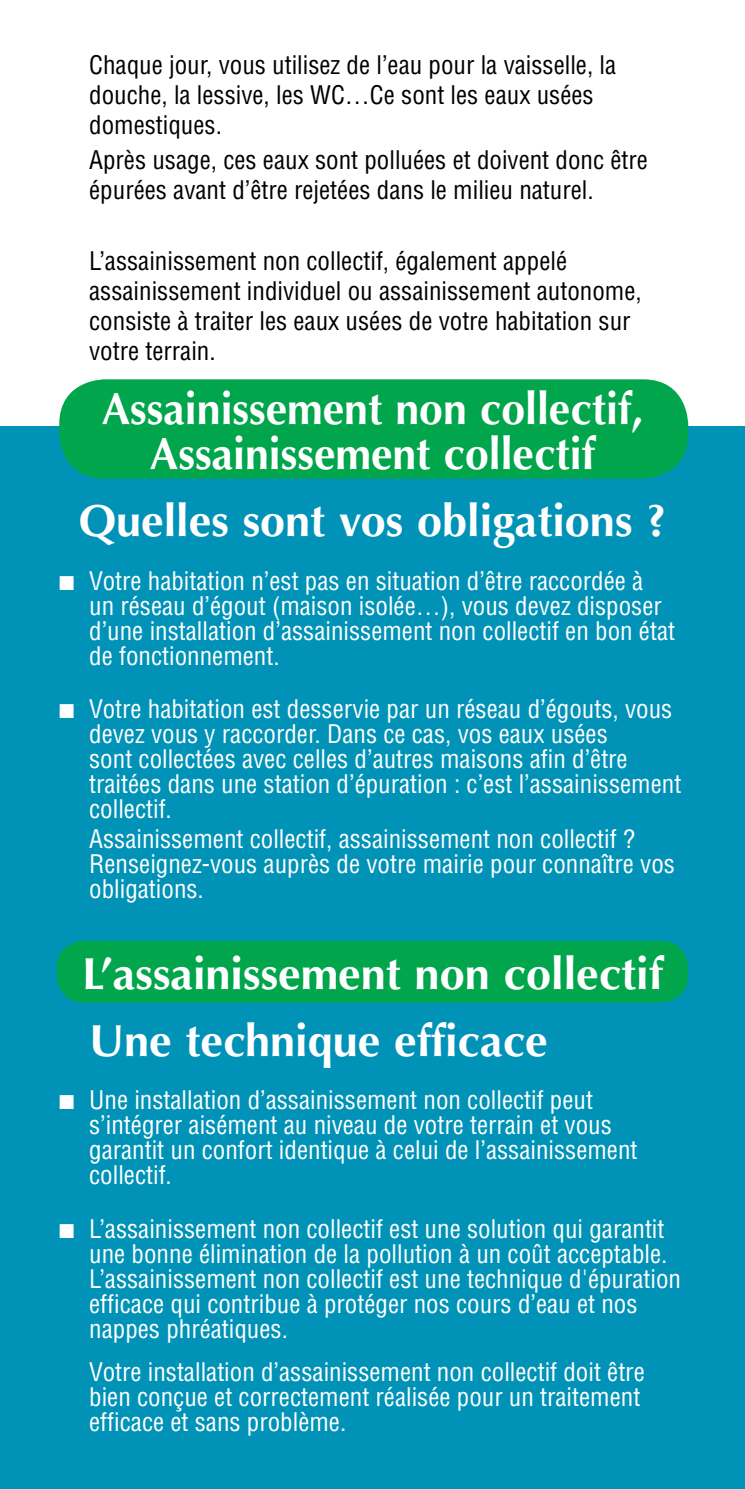
<style>
.page{position:relative;width:745px;height:1489px;background:#fff}
.page>*{position:absolute;margin:0;border:0;box-sizing:border-box;transform-origin:0 0}
.Normal_e{font:700 45px "Optima LT Std";color:#fff}
.Normal_e-2{font:700 45px "Optima LT Std";color:#fff;scale:.95 1}
.std_blanc{font:condensed 25px/25px "Helvetica LT Std";color:#fff}
.std{font:condensed 25px/30px "Helvetica LT Std";color:#000}
</style>
<div class="page">
<div style="left:0;top:427px;width:744px;height:1061px;background:#0093b7"></div>
<svg style="left:744px;top:858px;width:1px;height:630px"></svg>
<div style="left:57px;top:940px;width:630px;height:62px;background:#00a54c;border-radius:28px"></div>
<div style="left:59px;top:379px;width:628px;height:99px;background:#00a54c;border-radius:45px"></div>
<p class="std" style="left:89px;top:49px;width:528px">Chaque jour, vous utilisez de l’eau pour la vaisselle, la douche, la lessive, les WC…Ce sont les eaux usées domestiques.</p>
<p class="std" style="left:89px;top:145px;width:560px">Après usage, ces eaux sont polluées et doivent donc être épurées avant d’être rejetées dans le milieu naturel.</p>
<p class="std" style="left:89px;top:245px;width:553px">L’assainissement non collectif, également appelé assainissement individuel ou assainissement autonome, consiste à traiter les eaux usées de votre habitation sur votre terrain.</p>
<p class="Normal_e-2" style="left:102px;top:382px;width:571px">Assainissement non collectif,</p>
<p class="Normal_e-2" style="left:150px;top:427px;width:470px">Assainissement collectif</p>
<p class="Normal_e" style="left:79px;top:495px;width:588px">Quelles sont vos obligations ?</p>
<p class="std_blanc" style="left:89px;top:568px;width:587px;text-indent:-30px">■ Votre habitation n’est pas en situation d’être raccordée à<br>un réseau d’égout (maison isolée…), vous devez disposer d’une installation d’assainissement non collectif en bon état de fonctionnement.</p>
<p class="std_blanc" style="left:89px;top:696px;width:593px;text-indent:-30px">■ Votre habitation est desservie par un réseau d’égouts, vous devez vous y raccorder. Dans ce cas, vos eaux usées<br>sont collectées avec celles d’autres maisons afin d’être traitées dans une station d’épuration : c’est l’assainissement collectif.</p>
<p class="std_blanc" style="left:89px;top:826px;width:587px">Assainissement collectif, assainissement non collectif ?<br>Renseignez-vous auprès de votre mairie pour connaître vos obligations.</p>
<p class="Normal_e" style="left:82px;top:947px;width:582px">L’assainissement non collectif</p>
<p class="Normal_e" style="left:89px;top:1014px;width:459px">Une technique efficace</p>
<p class="std_blanc" style="left:89px;top:1087px;width:549px;text-indent:-30px">■ Une installation d’assainissement non collectif peut s’intégrer aisément au niveau de votre terrain et vous garantit un confort identique à celui de l’assainissement collectif.</p>
<p class="std_blanc" style="left:89px;top:1215px;width:593px;text-indent:-30px">■ L’assainissement non collectif est une solution qui garantit une bonne élimination de la pollution à un coût acceptable.<br>L’assainissement non collectif est une technique d'épuration efficace qui contribue à protéger nos cours d’eau et nos nappes phréatiques.</p>
<p class="std_blanc" style="left:89px;top:1358px;width:556px">Votre installation d’assainissement non collectif doit être bien conçue et correctement réalisée pour un traitement efficace et sans problème.</p>
</div>
